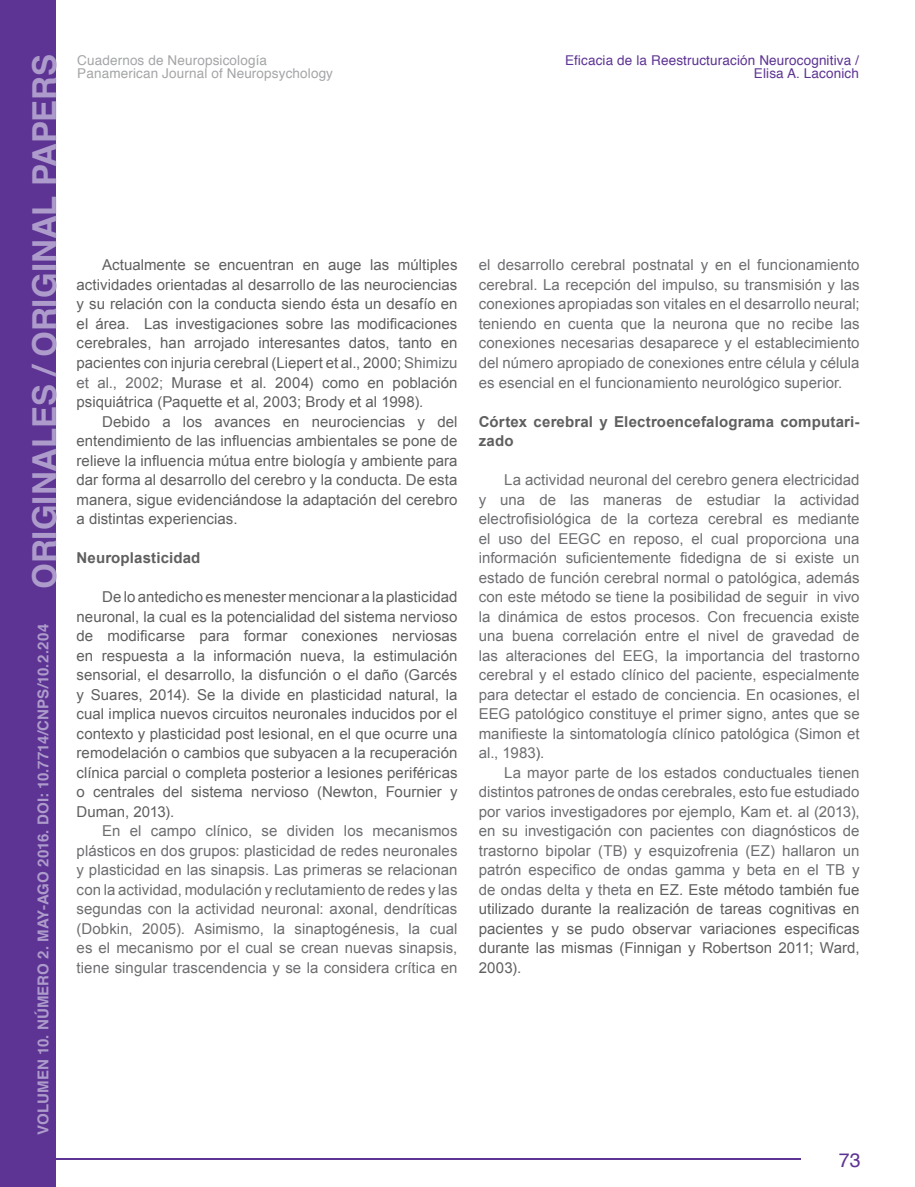
<style>
.page{position:relative;width:915px;height:1187px;background:#fff}
.page>*{position:absolute;margin:0;border:0;box-sizing:border-box;transform-origin:0 0}
.t1{font:19.5px "Helvetica";color:#5d3393}
.t2{font:15px/19.5px "Arial";letter-spacing:.005em;color:#6d6e71;text-align:justify}
.t3{font:15px/19.5px "Arial";letter-spacing:.005em;color:#5f5f5f;text-align:justify}
.t4{font:700 15px "Helvetica";letter-spacing:.005em;color:#ad9ccb}
.t5{font:700 15px/19.5px "Arial";letter-spacing:.01em;color:#5f5f5f}
.t6{font:13.5px/13.5px "Helvetica";letter-spacing:.01em;color:#a3a5a8}
.t7{font:13.5px/13.5px "Helvetica";letter-spacing:.01em;color:#5d3393;text-align:right}
.s1{font-size:33px}
.s2{color:#6d6e71}
.s3{color:#5f5f5f}
</style>
<div class="page">
<div style="left:0;top:0;width:55px;height:1186px;background:#5d3393"></div>
<hr style="left:0;top:1157px;width:800px;height:2px;background:#5d3393">
<p class="t4" style="left:31px;top:1134px;width:1081px;rotate:-90deg">VOLUMEN 10. NÚMERO 2. MAY-AGO 2016. DOI: 10.7714/CNPS/10.2.204 <span class="s1">ORIGINALES / ORIGINAL PAPERS</span></p>
<p class="t6" style="left:77px;top:54px;width:257px">Cuadernos de Neuropsicología<br>Panamerican Journal of Neuropsychology</p>
<p class="t3" style="left:77px;top:255px;width:382px;text-indent:26px">Actualmente se encuentran en auge las múltiples actividades orientadas al desarrollo de las neurociencias y su relación con la conducta siendo ésta un desafío en el área. Las investigaciones sobre las modificaciones cerebrales, han arrojado interesantes datos, tanto en pacientes con injuria cerebral (Liepert et al., 2000; <span class="s2">Shimizu et al., 2002;</span> Murase et al. 2004) como en población psiquiátrica (Paquette et al, 2003; Brody et al 1998).</p>
<p class="t3" style="left:77px;top:411px;width:382px;text-indent:26px">Debido a los avances en neurociencias y del entendimiento de las influencias ambientales se pone de relieve la influencia mútua entre biología y ambiente para dar forma al desarrollo del cerebro y la conducta. De esta manera, sigue evidenciándose la adaptación del cerebro a distintas experiencias.</p>
<p class="t5" style="left:77px;top:548px;width:125px">Neuroplasticidad</p>
<p class="t3" style="left:77px;top:587px;width:382px;text-indent:26px">De lo antedicho es menester mencionar a la plasticidad neuronal, la cual es la potencialidad del sistema nervioso de modificarse para formar conexiones nerviosas en respuesta a la información nueva, la estimulación sensorial, el desarrollo, la disfunción o el daño (Garcés y Suares, 2014). Se la divide en plasticidad natural, la cual implica nuevos circuitos neuronales inducidos por el contexto y plasticidad post lesional, en el que ocurre una remodelación o cambios que subyacen a la recuperación clínica parcial o completa posterior a lesiones periféricas o centrales del sistema nervioso (Newton, Fournier y Duman, 2013).</p>
<p class="t2" style="left:77px;top:821px;width:382px;text-indent:26px">En el campo clínico, se dividen los mecanismos plásticos en dos grupos: plasticidad de redes neuronales y plasticidad en las sinapsis. Las primeras se relacionan con la actividad, modulación y reclutamiento de redes y las segundas con la actividad neuronal: axonal, dendríticas (Dobkin, 2005). Asimismo, la sinaptogénesis, la cual es el mecanismo por el cual se crean nuevas sinapsis, tiene singular trascendencia y se la considera crítica en</p>
<p class="t7" style="left:565px;top:54px;width:295px">Eficacia de la Reestructuración Neurocognitiva /<br>Elisa A. Laconich</p>
<p class="t2" style="left:478px;top:255px;width:382px">el desarrollo cerebral postnatal y en el funcionamiento cerebral. La recepción del impulso, su transmisión y las conexiones apropiadas son vitales en el desarrollo neural; teniendo en cuenta que la neurona que no recibe las conexiones necesarias desaparece y el establecimiento del número apropiado de conexiones entre célula y célula es esencial en el funcionamiento neurológico superior.</p>
<p class="t5" style="left:478px;top:412px;width:382px">Córtex cerebral y Electroencefalograma computari&shy;zado</p>
<p class="t2" style="left:478px;top:470px;width:382px;text-indent:26px">La actividad neuronal del cerebro genera electricidad y una de las maneras de estudiar la actividad electrofisiológica de la corteza cerebral es mediante el uso del EEGC en reposo, el cual proporciona una información suficientemente fidedigna de si existe un estado de función cerebral normal o patológica, además con este método se tiene la posibilidad de seguir in vivo la dinámica de estos procesos. Con frecuencia existe una buena correlación entre el nivel de gravedad de las alteraciones del EEG, la importancia del trastorno cerebral y el estado clínico del paciente, especialmente para detectar el estado de conciencia. En ocasiones, el EEG patológico constituye el primer signo, antes que se manifieste la sintomatología clínico patológica (Simon et al., 1983<span class="s3">)</span>.</p>
<p class="t2" style="left:478px;top:762px;width:382px;text-indent:26px">La mayor parte de los estados conductuales tienen distintos patrones de ondas cerebrales, esto fue estudiado por varios investigadores por ejemplo, Kam et. al (2013), en su investigación con pacientes con diagnósticos de trastorno bipolar (TB) y esquizofrenia (EZ) hallaron un patrón especifico de ondas gamma y beta en el TB y de ondas delta y theta <span class="s3">en EZ. Este método también fue utilizado durante la realización de tareas cognitivas en pacientes y se pudo observar variaciones especificas durante las mismas (Finnigan y Robertson 2011; Ward, 2003).</span></p>
<h1 class="t1" style="left:838px;top:1144px;width:23px">73</h1>
</div>
